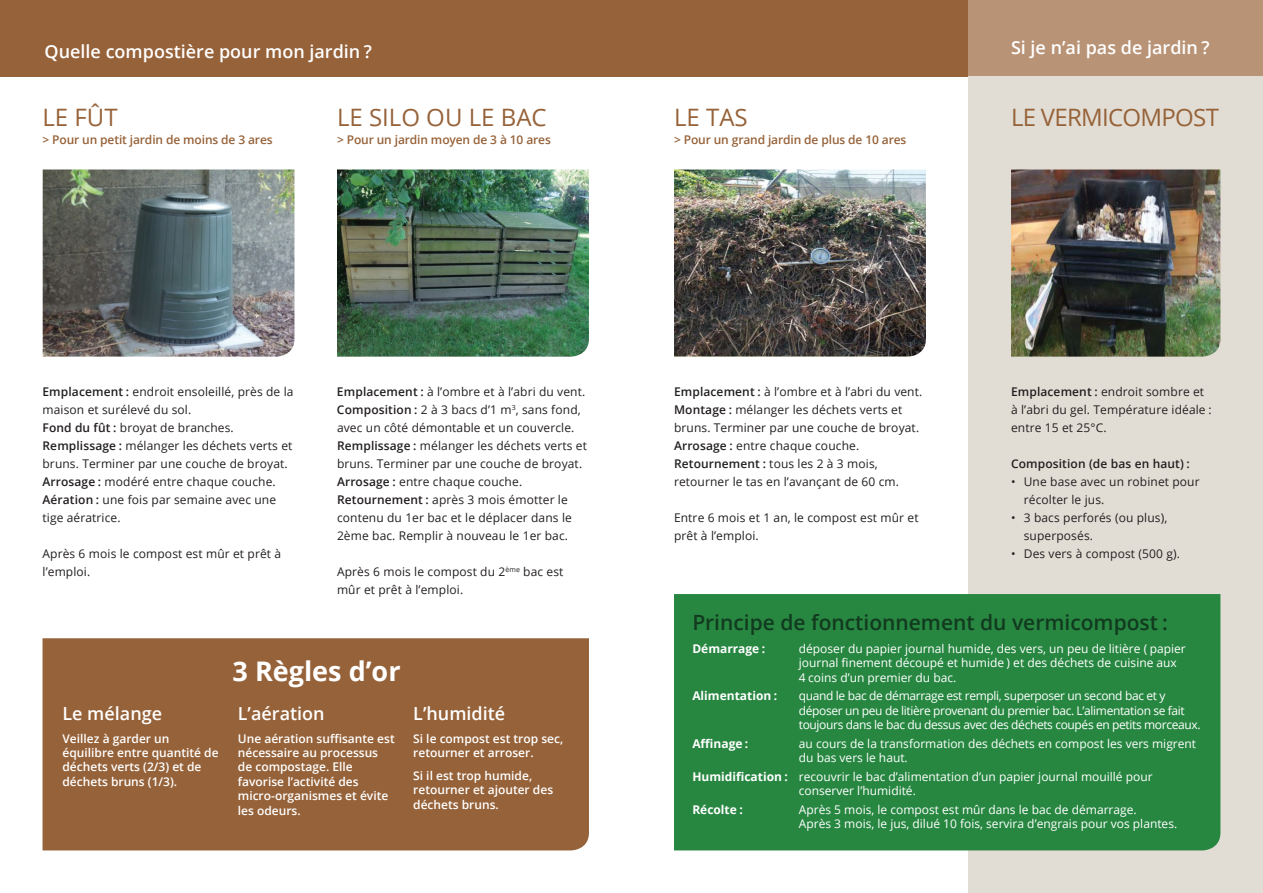
<style>
.page{position:relative;width:1263px;height:893px;background:#fff}
.page>*{position:absolute;margin:0;border:0;box-sizing:border-box;transform-origin:0 0}
.t1{font:700 27px "Open Sans";color:#fff}
.t2{font:24px "Open Sans";color:#966239}
.t3{font:24px "Open Sans";letter-spacing:-.03em;color:#966239}
.t4{font:600 21px "Open Sans";color:#123a1f}
.t5{font:600 18px "Open Sans";color:#fff}
.t6{font:12px/18px "Open Sans";letter-spacing:.01em;color:#231f20}
.t7{font:12px/14.4px "Open Sans";color:#fff}
.t8{font:600 12px/14.4px "Open Sans";color:#fff}
.t9{font:12px/14.4px "Open Sans";letter-spacing:-.03em;color:#fff}
.t10{font:600 12px "Open Sans";letter-spacing:-.01em;color:#966239}
.t11{font:700 12px "Open Sans";color:#fff}
.t12{font:600 12px "Open Sans";letter-spacing:.01em;color:#231f20}
.s1{font-weight:600}
.s2{font-weight:700}
</style>
<div class="page">
<div style="left:0;top:0;width:968px;height:77px;background:#966239"></div>
<div style="left:968px;top:0;width:295px;height:77px;background:#b99376"></div>
<div style="left:43px;top:638px;width:546px;height:212px;background:#966239"></div>
<div style="left:968px;top:77px;width:295px;height:816px;background:#e2ddd4"></div>
<div style="left:674px;top:594px;width:546px;height:256px;background:#278741"></div>
<img style="left:337px;top:169px;width:252px;height:188px">
<img style="left:43px;top:169px;width:251px;height:188px">
<img style="left:674px;top:169px;width:252px;height:188px">
<img style="left:1011px;top:169px;width:209px;height:188px">
<h3 class="t5" style="left:45px;top:39px;width:329px">Quelle compostière pour mon jardin ?</h3>
<h3 class="t5" style="left:1011px;top:35px;width:200px">Si je n’ai pas de jardin ?</h3>
<h2 class="t2" style="left:43px;top:101px;width:77px">LE FÛT</h2>
<p class="t10" style="left:43px;top:131px;width:232px">&gt; Pour un petit jardin de moins de 3 ares</p>
<h2 class="t2" style="left:337px;top:101px;width:211px">LE SILO OU LE BAC</h2>
<p class="t10" style="left:337px;top:131px;width:215px">&gt; Pour un jardin moyen de 3 à 10 ares</p>
<h2 class="t2" style="left:674px;top:101px;width:75px">LE TAS</h2>
<p class="t10" style="left:674px;top:131px;width:234px">&gt; Pour un grand jardin de plus de 10 ares</p>
<h2 class="t3" style="left:1011px;top:101px;width:209px">LE VERMICOMPOST</h2>
<p class="t6" style="left:43px;top:382px;width:252px"><span class="s1">Emplacement :</span> endroit ensoleillé, près de la maison et surélevé du sol.<br><span class="s1">Fond du fût :</span> broyat de branches.<br><span class="s1">Remplissage :</span> mélanger les déchets verts et bruns. Terminer par une couche de broyat.<br><span class="s1">Arrosage :</span> modéré entre chaque couche.<br><span class="s1">Aération :</span> une fois par semaine avec une tige aératrice.</p>
<p class="t6" style="left:43px;top:544px;width:240px">Après 6 mois le compost est mûr et prêt à l’emploi.</p>
<p class="t6" style="left:337px;top:382px;width:251px"><span class="s1">Emplacement :</span> à l’ombre et à l’abri du vent.<br><span class="s1">Composition :</span> 2 à 3 bacs d’1 m<sup>3</sup>, sans fond, avec un côté démontable et un couvercle.<br><span class="s1">Remplissage :</span> mélanger les déchets verts et bruns. Terminer par une couche de broyat.<br><span class="s1">Arrosage :</span> entre chaque couche.<br><span class="s1">Retournement :</span> après 3 mois émotter le contenu du 1er bac et le déplacer dans le 2ème bac. Remplir à nouveau le 1er bac.</p>
<p class="t6" style="left:337px;top:562px;width:228px">Après 6 mois le compost du 2<sup>ème</sup> bac est mûr et prêt à l’emploi.</p>
<h3 class="t5" style="left:63px;top:701px;width:101px">Le mélange</h3>
<p class="t8" style="left:63px;top:731px;width:158px">Veillez à garder un équilibre entre quantité de déchets verts (2/3) et de déchets bruns (1/3).</p>
<h1 class="t1" style="left:233px;top:652px;width:170px">3 Règles d’or</h1>
<h3 class="t5" style="left:238px;top:701px;width:88px">L’aération</h3>
<p class="t8" style="left:238px;top:731px;width:158px">Une aération suffisante est nécessaire au processus de compostage. Elle favorise l’activité des micro-organismes et évite les odeurs.</p>
<h3 class="t5" style="left:413px;top:701px;width:93px">L’humidité</h3>
<p class="t8" style="left:413px;top:731px;width:151px">Si le compost est trop sec, retourner et arroser.</p>
<p class="t8" style="left:413px;top:768px;width:141px">Si il est trop humide, retourner et ajouter des déchets bruns.</p>
<p class="t6" style="left:674px;top:382px;width:250px"><span class="s1">Emplacement :</span> à l’ombre et à l’abri du vent.<br><span class="s1">Montage :</span> mélanger les déchets verts et bruns. Terminer par une couche de broyat.<br><span class="s1">Arrosage :</span> entre chaque couche.<br><span class="s1">Retournement :</span> tous les 2 à 3 mois, retourner le tas en l’avançant de 60 cm.</p>
<p class="t6" style="left:674px;top:508px;width:246px">Entre 6 mois et 1 an, le compost est mûr et prêt à l’emploi.</p>
<p class="t6" style="left:1011px;top:382px;width:202px"><span class="s1">Emplacement :</span> endroit sombre et à l’abri du gel. Température idéale : entre 15 et 25°C.</p>
<p class="t12" style="left:1011px;top:455px;width:180px">Composition (de bas en haut) :</p>
<p class="t6" style="left:1024px;top:472px;width:177px;text-indent:-13px">• Une base avec un robinet pour récolter le jus.</p>
<p class="t6" style="left:1024px;top:508px;width:145px;text-indent:-13px">• 3 bacs perforés (ou plus), superposés.</p>
<p class="t6" style="left:1011px;top:544px;width:170px">• Des vers à compost (500 g).</p>
<h3 class="t4" style="left:692px;top:608px;width:477px">Principe de fonctionnement du vermicompost :</h3>
<p class="t11" style="left:692px;top:640px;width:74px">Démarrage :</p>
<p class="t7" style="left:799px;top:641px;width:388px">déposer du papier journal humide, des vers, un peu de litière ( papier journal finement découpé et humide ) et des déchets de cuisine aux<br>4 coins d’un premier du bac.</p>
<p class="t11" style="left:692px;top:688px;width:86px">Alimentation :</p>
<p class="t9" style="left:799px;top:688px;width:403px">quand le bac de démarrage est rempli, superposer un second bac et y déposer un peu de litière provenant du premier bac. L’alimentation se fait toujours dans le bac du dessus avec des déchets coupés en petits morceaux.</p>
<p class="t11" style="left:692px;top:735px;width:58px">Affinage :</p>
<p class="t7" style="left:799px;top:736px;width:399px">au cours de la transformation des déchets en compost les vers migrent du bas vers le haut.</p>
<p class="t7" style="left:799px;top:769px;width:355px;text-indent:-106px"><span class="s2">Humidification :</span> recouvrir le bac d’alimentation d’un papier journal mouillé pour conserver l’humidité.</p>
<p class="t11" style="left:692px;top:801px;width:52px">Récolte :</p>
<p class="t7" style="left:799px;top:802px;width:380px">Après 5 mois, le compost est mûr dans le bac de démarrage.<br>Après 3 mois, le jus, dilué 10 fois, servira d’engrais pour vos plantes.</p>
</div>
